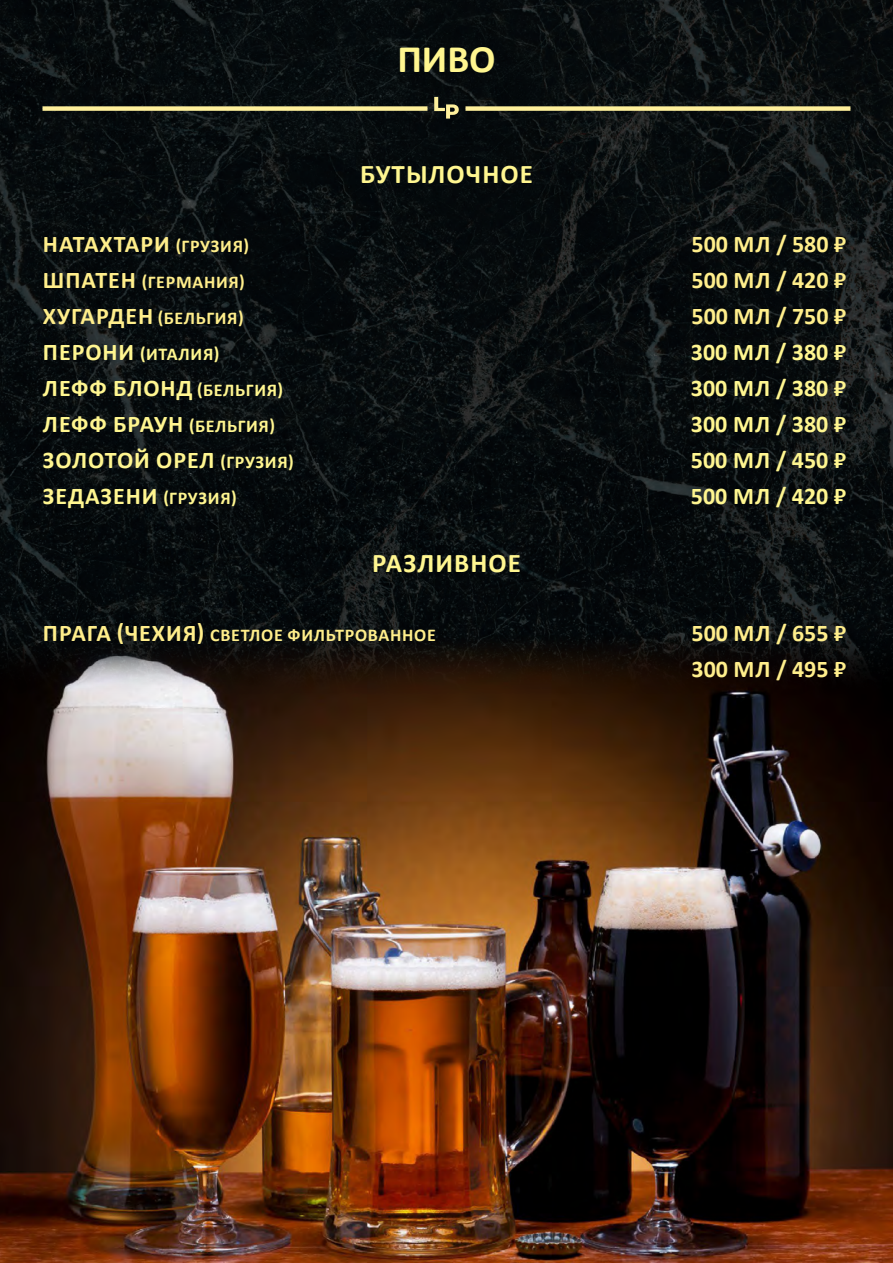
<style>
.page{position:relative;width:893px;height:1263px;background:#fff}
.page>*{position:absolute;margin:0;border:0;box-sizing:border-box;transform-origin:0 0}
.Заг-2{font:700 39px "Calibri";color:#fff690}
.Заг1{font:700 27px "Calibri";letter-spacing:.04em;color:#fff690}
.Название-цена{font:700 24px "Calibri";letter-spacing:.03em;color:#fff690}
.Название-цена-2{font:700 24px "Calibri";color:#ffee8b}
.Название-цена-3{font:700 24px "Calibri";letter-spacing:.04em;color:#ffee8b}
.Название-цена-4{font:700 18px "Calibri";letter-spacing:.04em;color:#ffee8b}
.Название-цена-5{font:700 18px "Calibri";letter-spacing:.04em;color:#fff690}
.s1{font-size:18px}
.s2{font-size:24px}
</style>
<div class="page">
<img style="left:0;top:0;width:893px;height:617px">
<img style="left:0;top:617px;width:893px;height:646px">
<div style="left:43px;top:106px;width:384px;height:5px;background:#feef9a"></div>
<div style="left:465px;top:106px;width:385px;height:5px;background:#feef9a"></div>
<svg style="left:434px;top:97px;width:25px;height:22px"></svg>
<p class="Заг-2" style="left:397px;top:31px;width:100px">ПИВО</p>
<p class="Заг1" style="left:360px;top:155px;width:174px">БУТЫЛОЧНОЕ</p>
<p class="Название-цена-3" style="left:43px;top:227px;width:207px">НАТАХТАРИ <span class="s1">(ГРУЗИЯ)</span></p>
<p class="Название-цена-2" style="left:692px;top:227px;width:156px">500 МЛ / 580 ₽</p>
<p class="Название-цена-4" style="left:43px;top:269px;width:203px"><span class="s2">ШПАТЕН</span> (ГЕРМАНИЯ)</p>
<p class="Название-цена-2" style="left:692px;top:263px;width:156px">500 МЛ / 420 ₽</p>
<p class="Название-цена-4" style="left:43px;top:305px;width:202px"><span class="s2">ХУГАРДЕН</span> (БЕЛЬГИЯ)</p>
<p class="Название-цена-2" style="left:692px;top:299px;width:156px">500 МЛ / 750 ₽</p>
<p class="Название-цена-5" style="left:43px;top:341px;width:178px"><span class="s2">ПЕРОНИ</span> (ИТАЛИЯ)</p>
<p class="Название-цена" style="left:691px;top:335px;width:157px">300 МЛ / 380 ₽</p>
<p class="Название-цена" style="left:43px;top:371px;width:242px">ЛЕФФ БЛОНД <span class="s1">(БЕЛЬГИЯ)</span></p>
<p class="Название-цена" style="left:691px;top:371px;width:157px">300 МЛ / 380 ₽</p>
<p class="Название-цена" style="left:43px;top:407px;width:233px">ЛЕФФ БРАУН <span class="s1">(БЕЛЬГИЯ)</span></p>
<p class="Название-цена" style="left:691px;top:407px;width:157px">300 МЛ / 380 ₽</p>
<p class="Название-цена" style="left:43px;top:443px;width:252px">ЗОЛОТОЙ ОРЕЛ <span class="s1">(ГРУЗИЯ)</span></p>
<p class="Название-цена" style="left:691px;top:443px;width:157px">500 МЛ / 450 ₽</p>
<p class="Название-цена" style="left:43px;top:479px;width:195px">ЗЕДАЗЕНИ <span class="s1">(ГРУЗИЯ)</span></p>
<p class="Название-цена" style="left:691px;top:479px;width:157px">500 МЛ / 420 ₽</p>
<p class="Заг1" style="left:372px;top:544px;width:150px">РАЗЛИВНОЕ</p>
<p class="Название-цена-4" style="left:43px;top:622px;width:394px"><span class="s2">ПРАГА (ЧЕХИЯ)</span> СВЕТЛОЕ ФИЛЬТРОВАННОЕ</p>
<p class="Название-цена-2" style="left:692px;top:616px;width:156px">500 МЛ / 655 ₽</p>
<p class="Название-цена-2" style="left:692px;top:652px;width:156px">300 МЛ / 495 ₽</p>
</div>
